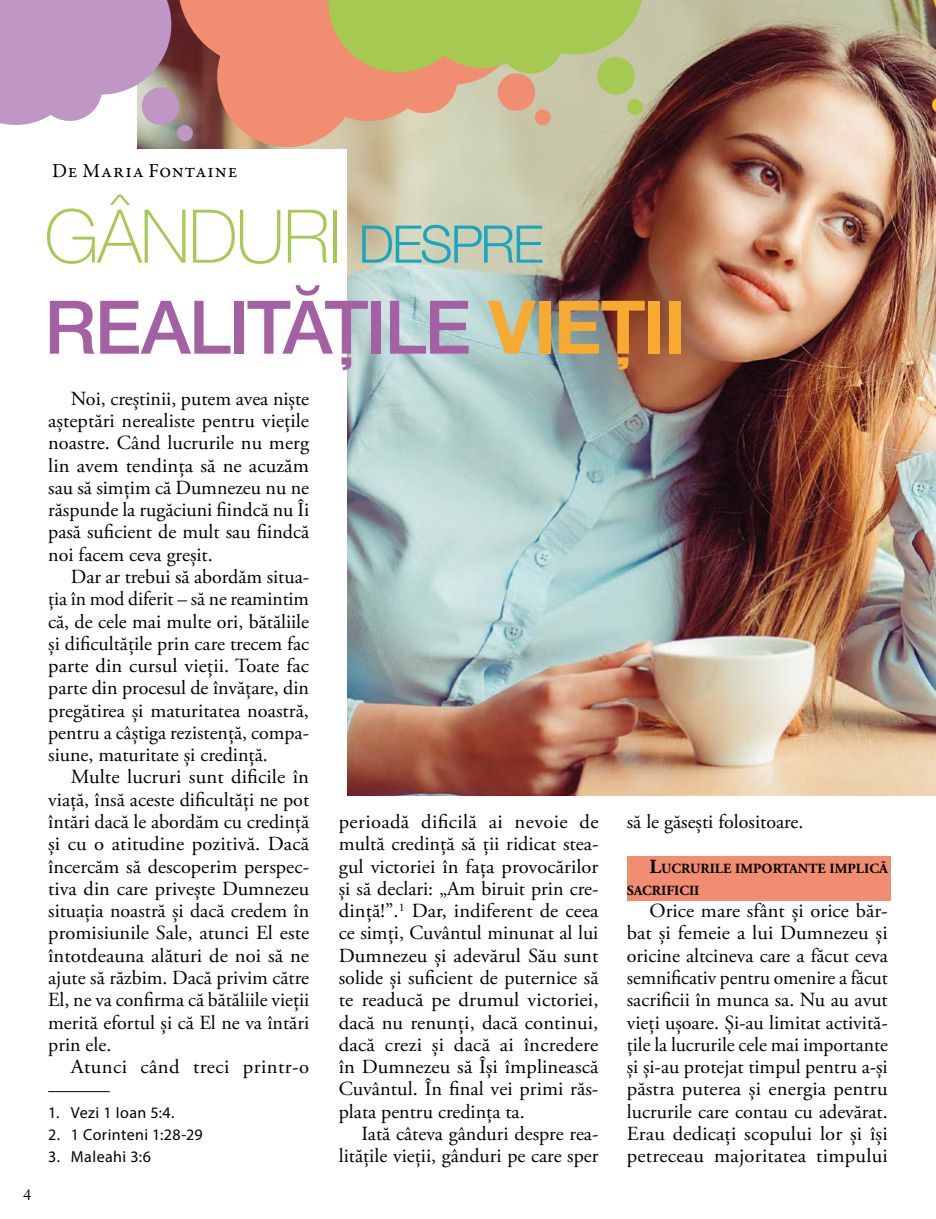
<style>
.page{position:relative;width:936px;height:1219px;background:#fff}
.page>*{position:absolute;margin:0;border:0;box-sizing:border-box;transform-origin:0 0}
.t1{font:500 74px/91px "Helvetica Neue";letter-spacing:-.03em;color:#a361a3}
.t2{font:20px/22.2px "Adobe Garamond Pro";color:#000;text-align:justify}
.t3{font:20px "Adobe Garamond Pro";letter-spacing:.02em;color:#000}
.t4{font:20px "Garamond Premr Pro";letter-spacing:.045em;color:#000}
.t5{font:16px "Myriad Pro";letter-spacing:.025em;color:#000}
.t6{font:16px "Adobe Caslon Pro";color:#000}
.t7{font:700 14px/22.2px "Adobe Garamond Pro";color:#000}
.s1{font-weight:100;color:#a6c951}
.s2{font-weight:300;font-size:51.8px;color:#16a6c0}
.s3{font-weight:700;color:#f8a930}
.s4{font-size:20px}
</style>
<div class="page">
<img style="left:347px;top:0;width:588px;height:795px">
<div style="left:626px;top:856px;width:264px;height:45px;background:#f18d71"></div>
<svg style="left:193px;top:0;width:336px;height:155px;background:#d79278"></svg>
<svg style="left:314px;top:0;width:329px;height:126px;background:#c3b972"></svg>
<div style="left:597px;top:57px;width:38px;height:38px;background:#a6c951;border-radius:50%"></div>
<div style="left:627px;top:99px;width:16px;height:16px;background:#a6c951;border-radius:50%"></div>
<svg style="left:931px;top:0;width:4px;height:72px"></svg>
<svg style="left:932px;top:97px;width:3px;height:16px"></svg>
<div style="left:0;top:149px;width:347px;height:752px;background:#fff"></div>
<svg style="left:0;top:0;width:193px;height:149px"></svg>
<hr style="left:48px;top:1091px;width:62px;height:1px;background:#000">
<p class="t6" style="left:23px;top:1185px;width:9px">4</p>
<p class="t4" style="left:52px;top:159px;width:187px">De Maria Fontaine</p>
<h1 class="t1" style="left:44px;top:185px;width:642px"><span class="s1">GÂNDURI</span> <span class="s2">DESPRE<br></span>REALITĂȚILE <span class="s3">VIEȚII</span></h1>
<p class="t2" style="left:48px;top:388px;width:262px;text-indent:23px">Noi, creștinii, putem avea niște așteptări nerealiste pentru viețile noastre. Când lucrurile nu merg lin avem tendința să ne acuzăm sau să simțim că Dumnezeu nu ne răspunde la rugăciuni fiindcă nu Îi pasă suficient de mult sau fiindcă noi facem ceva greșit.</p>
<p class="t2" style="left:48px;top:566px;width:262px;text-indent:23px">Dar ar trebui să abordăm situa‑ ția în mod diferit – să ne reamintim că, de cele mai multe ori, bătăliile și dificultățile prin care trecem fac parte din cursul vieții. Toate fac parte din procesul de învățare, din pregătirea și maturitatea noastră, pentru a câștiga rezistență, compa‑ siune, maturitate și credință.</p>
<p class="t2" style="left:48px;top:767px;width:262px;text-indent:23px">Multe lucruri sunt dificile în viață, însă aceste dificultăți ne pot întări dacă le abordăm cu credință și cu o atitudine pozitivă. Dacă încercăm să descoperim perspec‑ tiva din care privește Dumnezeu situația noastră și dacă credem în promisiunile Sale, atunci El este întotdeauna alături de noi să ne ajute să răzbim. Dacă privim către El, ne va confirma că bătăliile vieții merită efortul și că El ne va întări prin ele.</p>
<p class="t3" style="left:71px;top:1055px;width:240px">Atunci când treci printr‑o</p>
<p class="t5" style="left:48px;top:1102px;width:128px">1. Vezi 1 Ioan 5:4.</p>
<p class="t5" style="left:48px;top:1125px;width:156px">2. 1 Corinteni 1:28-29</p>
<p class="t5" style="left:48px;top:1147px;width:104px">3. Maleahi 3:6</p>
<p class="t2" style="left:339px;top:811px;width:261px">perioadă dificilă ai nevoie de multă credință să ții ridicat stea‑ gul victoriei în fața provocărilor și să declari: „Am biruit prin cre‑ dință!”.<sup>1</sup> Dar, indiferent de ceea ce simți, Cuvântul minunat al lui Dumnezeu și adevărul Său sunt solide și suficient de puternice să te readucă pe drumul victoriei, dacă nu renunți, dacă continui, dacă crezi și dacă ai încredere în Dumnezeu să Își împlinească Cuvântul. În final vei primi răs‑ plata pentru credința ta.</p>
<p class="t2" style="left:339px;top:1123px;width:261px;text-align:right">Iată câteva gânduri despre rea‑ litățile vieții, gânduri pe care sper</p>
<p class="t2" style="left:626px;top:811px;width:178px">să le găsești folositoare.</p>
<p class="t7" style="left:626px;top:857px;width:262px;text-indent:23px"><span class="s4">L</span>UCRURILE IMPORTANTE IMPLICĂ<br>SACRIFICII</p>
<p class="t2" style="left:626px;top:900px;width:262px;text-indent:23px">Orice mare sfânt și orice băr‑ bat și femeie a lui Dumnezeu și oricine altcineva care a făcut ceva semnificativ pentru omenire a făcut sacrificii în munca sa. Nu au avut vieți ușoare. Și‑au limitat activită‑ țile la lucrurile cele mai importante și și‑au protejat timpul pentru a‑și păstra puterea și energia pentru lucrurile care contau cu adevărat.<br>Erau dedicați scopului lor și își petreceau majoritatea timpului</p>
</div>
